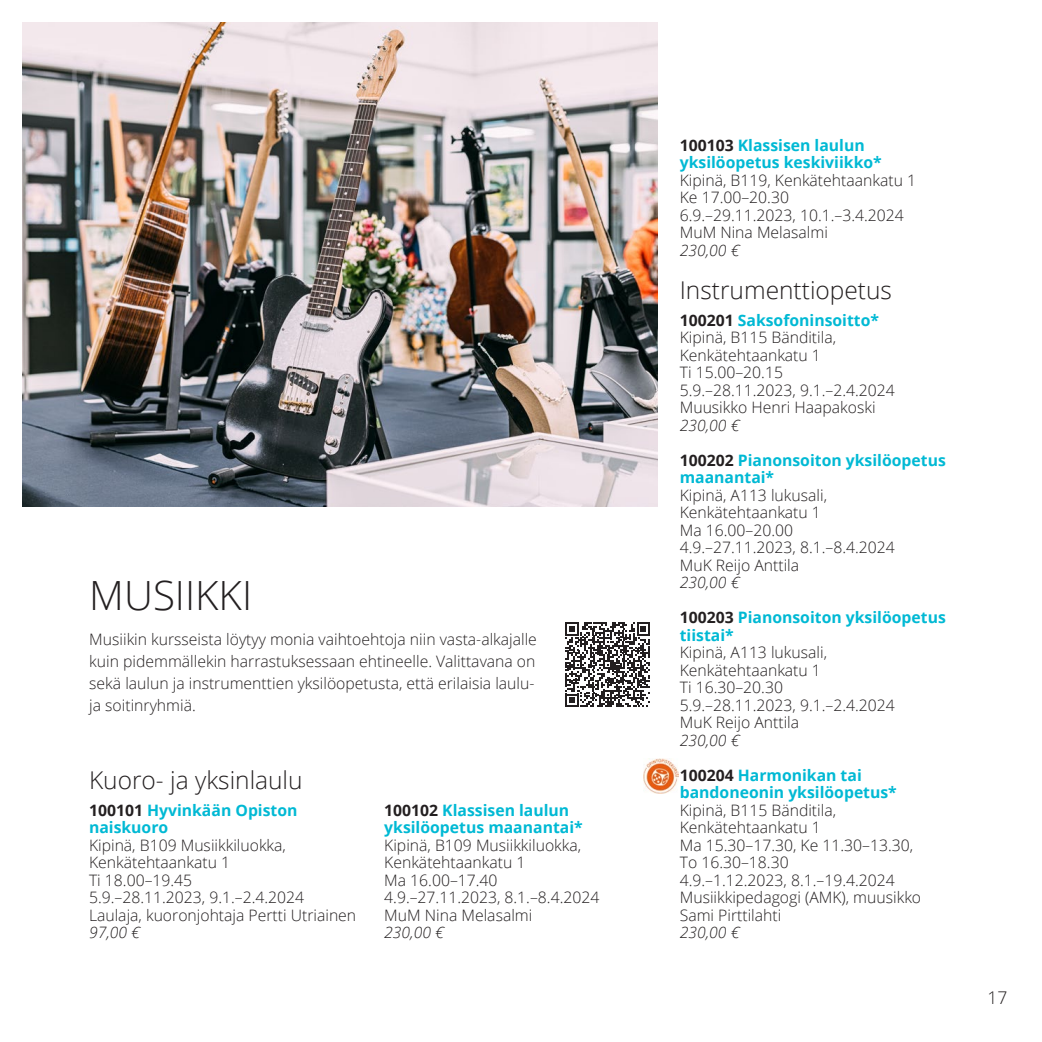
<style>
.page{position:relative;width:1042px;height:1042px;background:#fff}
.page>*{position:absolute;margin:0;border:0;box-sizing:border-box;transform-origin:0 0}
.otsikko_H1{font:300 40.25px "Open Sans";color:#231f20}
.otsikko_H2{font:300 24.5px "Open Sans";color:#231f20}
.t1{font:300 17.5px "Open Sans";color:#231f20}
.kurssilista{font:300 15.75px/17.5px "Open Sans";color:#231f20}
.kurssilista_BOLD{font:700 15.75px/17.5px "Open Sans";color:#00b9d4}
.Leipis_vasen{font:300 15.75px/21.9px "Open Sans";color:#231f20}
.kurssilista_HINTA{font:italic 300 15.75px "Open Sans";color:#231f20}
.s1{color:#231f20}
</style>
<div class="page">
<img style="left:643px;top:759px;width:35px;height:34px">
<img style="left:22px;top:22px;width:635px;height:484px">
<svg style="left:565px;top:622px;width:85px;height:85px"></svg>
<p class="otsikko_H1" style="left:89px;top:568px;width:164px">MUSIIKKI</p>
<p class="Leipis_vasen" style="left:89px;top:628px;width:449px">Musiikin kursseista löytyy monia vaihtoehtoja niin vasta-alkajalle kuin pidemmällekin harrastuksessaan ehtineelle. Valittavana on sekä laulun ja instrumenttien yksilöopetusta, että erilaisia laulu&shy;ja soitinryhmiä.</p>
<p class="otsikko_H2" style="left:89px;top:764px;width:215px">Kuoro- ja yksinlaulu</p>
<p class="kurssilista_BOLD" style="left:89px;top:801px;width:210px"><span class="s1">100101</span> Hyvinkään Opiston naiskuoro</p>
<p class="kurssilista" style="left:89px;top:836px;width:198px">Kipinä, B109 Musiikkiluokka,<br>Kenkätehtaankatu 1</p>
<p class="kurssilista" style="left:89px;top:871px;width:105px">Ti 18.00–19.45</p>
<p class="kurssilista" style="left:89px;top:888px;width:217px">5.9.–28.11.2023, 9.1.–2.4.2024</p>
<p class="kurssilista" style="left:89px;top:906px;width:269px">Laulaja, kuoronjohtaja Pertti Utriainen</p>
<p class="kurssilista_HINTA" style="left:89px;top:921px;width:52px">97,00 €</p>
<p class="kurssilista_BOLD" style="left:384px;top:801px;width:200px"><span class="s1">100102</span> Klassisen laulun yksilöopetus maanantai*</p>
<p class="kurssilista" style="left:384px;top:836px;width:198px">Kipinä, B109 Musiikkiluokka,<br>Kenkätehtaankatu 1</p>
<p class="kurssilista" style="left:384px;top:871px;width:115px">Ma 16.00–17.40</p>
<p class="kurssilista" style="left:384px;top:888px;width:217px">4.9.–27.11.2023, 8.1.–8.4.2024</p>
<p class="kurssilista" style="left:384px;top:906px;width:150px">MuM Nina Melasalmi</p>
<p class="kurssilista_HINTA" style="left:384px;top:921px;width:61px">230,00 €</p>
<p class="kurssilista_BOLD" style="left:680px;top:136px;width:203px"><span class="s1">100103</span> Klassisen laulun yksilöopetus keskiviikko*</p>
<p class="kurssilista" style="left:680px;top:171px;width:238px">Kipinä, B119, Kenkätehtaankatu 1</p>
<p class="kurssilista" style="left:680px;top:188px;width:111px">Ke 17.00–20.30</p>
<p class="kurssilista" style="left:680px;top:206px;width:226px">6.9.–29.11.2023, 10.1.–3.4.2024</p>
<p class="kurssilista" style="left:680px;top:223px;width:150px">MuM Nina Melasalmi</p>
<p class="kurssilista_HINTA" style="left:680px;top:239px;width:61px">230,00 €</p>
<p class="otsikko_H2" style="left:680px;top:274px;width:214px">Instrumenttiopetus</p>
<p class="kurssilista_BOLD" style="left:680px;top:311px;width:201px"><span class="s1">100201</span> Saksofoninsoitto*</p>
<p class="kurssilista" style="left:680px;top:328px;width:158px">Kipinä, B115 Bänditila,<br>Kenkätehtaankatu 1</p>
<p class="kurssilista" style="left:680px;top:363px;width:105px">Ti 15.00–20.15</p>
<p class="kurssilista" style="left:680px;top:381px;width:217px">5.9.–28.11.2023, 9.1.–2.4.2024</p>
<p class="kurssilista" style="left:680px;top:398px;width:197px">Muusikko Henri Haapakoski</p>
<p class="kurssilista_HINTA" style="left:680px;top:414px;width:61px">230,00 €</p>
<p class="kurssilista_BOLD" style="left:680px;top:451px;width:268px"><span class="s1">100202</span> Pianonsoiton yksilöopetus maanantai*</p>
<p class="kurssilista" style="left:680px;top:486px;width:149px">Kipinä, A113 lukusali,<br>Kenkätehtaankatu 1</p>
<p class="kurssilista" style="left:680px;top:521px;width:115px">Ma 16.00–20.00</p>
<p class="kurssilista" style="left:680px;top:538px;width:217px">4.9.–27.11.2023, 8.1.–8.4.2024</p>
<p class="kurssilista" style="left:680px;top:556px;width:121px">MuK Reijo Anttila</p>
<p class="kurssilista_HINTA" style="left:680px;top:571px;width:61px">230,00 €</p>
<p class="kurssilista_BOLD" style="left:680px;top:608px;width:268px"><span class="s1">100203</span> Pianonsoiton yksilöopetus tiistai*</p>
<p class="kurssilista" style="left:680px;top:643px;width:149px">Kipinä, A113 lukusali,<br>Kenkätehtaankatu 1</p>
<p class="kurssilista" style="left:680px;top:678px;width:105px">Ti 16.30–20.30</p>
<p class="kurssilista" style="left:680px;top:696px;width:217px">5.9.–28.11.2023, 9.1.–2.4.2024</p>
<p class="kurssilista" style="left:680px;top:713px;width:121px">MuK Reijo Anttila</p>
<p class="kurssilista_HINTA" style="left:680px;top:729px;width:61px">230,00 €</p>
<p class="kurssilista_BOLD" style="left:680px;top:766px;width:219px"><span class="s1">100204</span> Harmonikan tai bandoneonin yksilöopetus*</p>
<p class="kurssilista" style="left:680px;top:801px;width:158px">Kipinä, B115 Bänditila,<br>Kenkätehtaankatu 1</p>
<p class="kurssilista" style="left:680px;top:836px;width:235px">Ma 15.30–17.30, Ke 11.30–13.30,</p>
<p class="kurssilista" style="left:680px;top:853px;width:110px">To 16.30–18.30</p>
<p class="kurssilista" style="left:680px;top:871px;width:217px">4.9.–1.12.2023, 8.1.–19.4.2024</p>
<p class="kurssilista" style="left:680px;top:888px;width:243px">Musiikkipedagogi (AMK), muusikko<br>Sami Pirttilahti</p>
<p class="kurssilista_HINTA" style="left:680px;top:921px;width:61px">230,00 €</p>
<p class="t1" style="left:987px;top:985px;width:21px">17</p>
</div>
